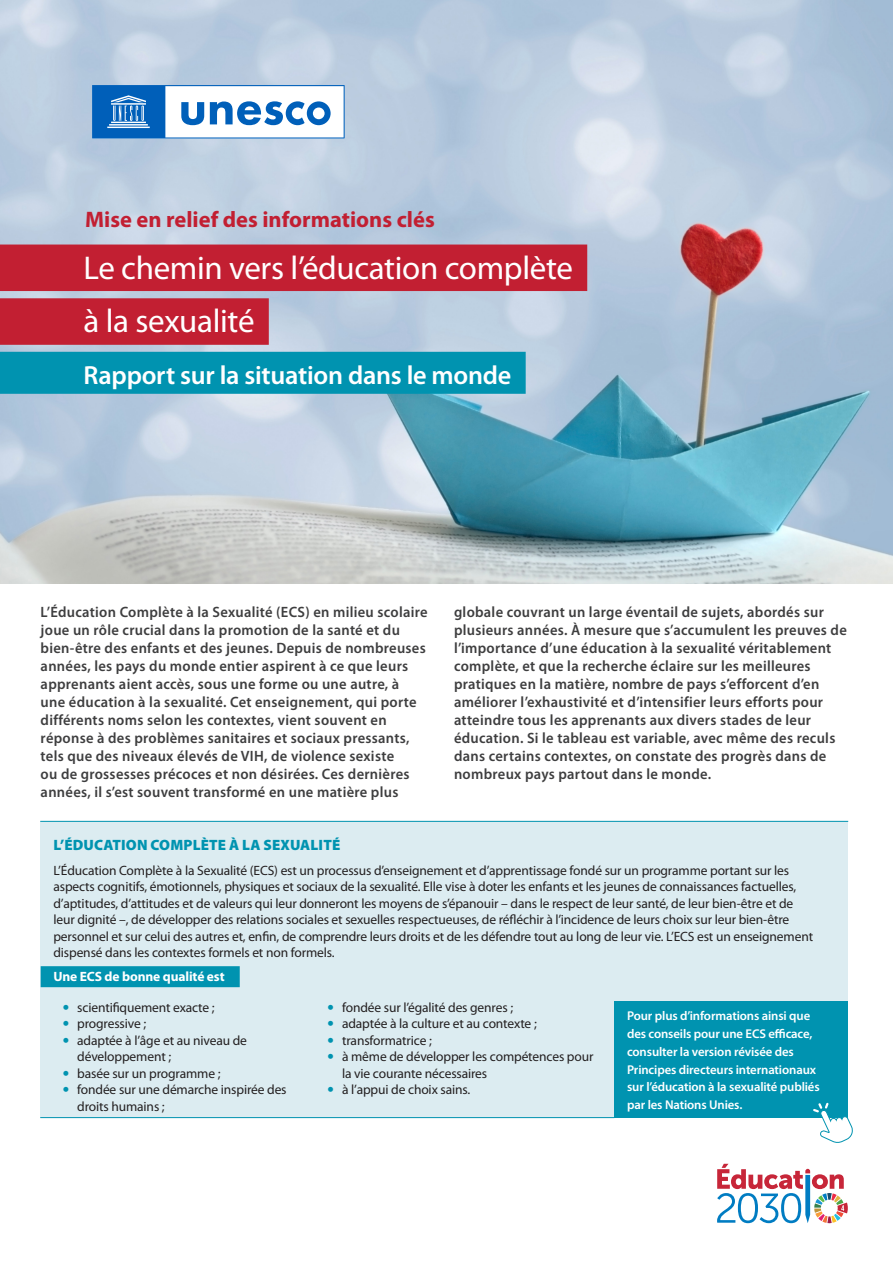
<style>
.page{position:relative;width:893px;height:1263px;background:#fff}
.page>*{position:absolute;margin:0;border:0;box-sizing:border-box;transform-origin:0 0}
.t1{font:33px "Myriad Pro";letter-spacing:-.01em;color:#fff}
.t2{font:600 26.25px "Myriad Pro";letter-spacing:-.01em;color:#fff}
.p6_Box_Head{font:700 22.5px "Myriad Pro";color:#c21f32}
.Intro_SEMI_BOLD{font:600 15px/18px "Myriad Pro";letter-spacing:.02em;color:#3e3e3f}
.t3{font:900 15px "Myriad Pro";letter-spacing:.01em;color:#0093b0}
.t4{font:13.5px/16.5px "Myriad Pro";letter-spacing:-.01em;color:#231f20}
.t5{font:700 13.5px "Myriad Pro";letter-spacing:-.01em;color:#fff}
.t6{font:600 12.75px/18px "Myriad Pro";letter-spacing:-.01em;color:#fff}
</style>
<div class="page">
<img style="left:0;top:0;width:893px;height:583px">
<svg style="left:717px;top:1164px;width:131px;height:59px"></svg>
<div style="left:41px;top:821px;width:807px;height:297px;background:#dcecf1"></div>
<div style="left:614px;top:1001px;width:234px;height:117px;background:#0093b0"></div>
<svg style="left:813px;top:1103px;width:40px;height:40px"></svg>
<div style="left:41px;top:966px;width:199px;height:21px;background:#0093b0"></div>
<hr style="left:40px;top:821px;width:808px;height:1px;background:#0093b0">
<hr style="left:40px;top:1117px;width:574px;height:1px;background:#0093b0">
<div style="left:0;top:245px;width:587px;height:46px;background:#c21f32"></div>
<div style="left:0;top:298px;width:269px;height:47px;background:#c21f32"></div>
<div style="left:0;top:352px;width:526px;height:42px;background:#0093b0"></div>
<svg style="left:92px;top:85px;width:253px;height:54px"></svg>
<p class="p6_Box_Head" style="left:85px;top:204px;width:351px">Mise en relief des informations clés</p>
<p class="t1" style="left:84px;top:247px;width:491px">Le chemin vers l’éducation complète</p>
<p class="t1" style="left:84px;top:301px;width:172px">à la sexualité</p>
<p class="t2" style="left:84px;top:359px;width:429px">Rapport sur la situation dans le monde</p>
<p class="Intro_SEMI_BOLD" style="left:41px;top:603px;width:388px">L’Éducation Complète à la Sexualité (ECS) en milieu scolaire joue un rôle crucial dans la promotion de la santé et du bien-être des enfants et des jeunes. Depuis de nombreuses années, les pays du monde entier aspirent à ce que leurs apprenants aient accès, sous une forme ou une autre, à une éducation à la sexualité. Cet enseignement, qui porte différents noms selon les contextes, vient souvent en réponse à des problèmes sanitaires et sociaux pressants, tels que des niveaux élevés de VIH, de violence sexiste<br>ou de grossesses précoces et non désirées. Ces dernières années, il s’est souvent transformé en une matière plus</p>
<p class="Intro_SEMI_BOLD" style="left:454px;top:603px;width:394px">globale couvrant un large éventail de sujets, abordés sur plusieurs années. À mesure que s’accumulent les preuves de l’importance d’une éducation à la sexualité véritablement complète, et que la recherche éclaire sur les meilleures pratiques en la matière, nombre de pays s’efforcent d’en améliorer l’exhaustivité et d’intensifier leurs efforts pour atteindre tous les apprenants aux divers stades de leur éducation. Si le tableau est variable, avec même des reculs dans certains contextes, on constate des progrès dans de nombreux pays partout dans le monde.</p>
<p class="t3" style="left:54px;top:834px;width:288px">L’ÉDUCATION COMPLÈTE À LA SEXUALITÉ</p>
<p class="t4" style="left:53px;top:862px;width:761px">L’Éducation Complète à la Sexualité (ECS) est un processus d’enseignement et d’apprentissage fondé sur un programme portant sur les aspects cognitifs, émotionnels, physiques et sociaux de la sexualité. Elle vise à doter les enfants et les jeunes de connaissances factuelles, d’aptitudes, d’attitudes et de valeurs qui leur donneront les moyens de s’épanouir – dans le respect de leur santé, de leur bien-être et de leur dignité –, de développer des relations sociales et sexuelles respectueuses, de réfléchir à l’incidence de leurs choix sur leur bien-être personnel et sur celui des autres et, enfin, de comprendre leurs droits et de les défendre tout au long de leur vie. L’ECS est un enseignement dispensé dans les contextes formels et non formels.</p>
<p class="t5" style="left:53px;top:967px;width:173px">Une ECS de bonne qualité est</p>
<p class="t4" style="left:77px;top:998px;width:139px">scientifiquement exacte ;</p>
<p class="t4" style="left:77px;top:1015px;width:70px">progressive ;</p>
<p class="t4" style="left:77px;top:1031px;width:171px">adaptée à l’âge et au niveau de développement ;</p>
<p class="t4" style="left:77px;top:1064px;width:145px">basée sur un programme ;</p>
<p class="t4" style="left:77px;top:1081px;width:211px">fondée sur une démarche inspirée des droits humains ;</p>
<p class="t4" style="left:342px;top:998px;width:173px">fondée sur l’égalité des genres ;</p>
<p class="t4" style="left:342px;top:1015px;width:196px">adaptée à la culture et au contexte ;</p>
<p class="t4" style="left:342px;top:1031px;width:91px">transformatrice ;</p>
<p class="t4" style="left:342px;top:1048px;width:253px">à même de développer les compétences pour la vie courante nécessaires</p>
<p class="t4" style="left:342px;top:1081px;width:130px">à l’appui de choix sains.</p>
<p class="t6" style="left:627px;top:1006px;width:194px">Pour plus d’informations ainsi que des conseils pour une ECS efficace, consulter la version révisée des Principes directeurs internationaux sur l’éducation à la sexualité publiés par les Nations Unies.</p>
</div>
